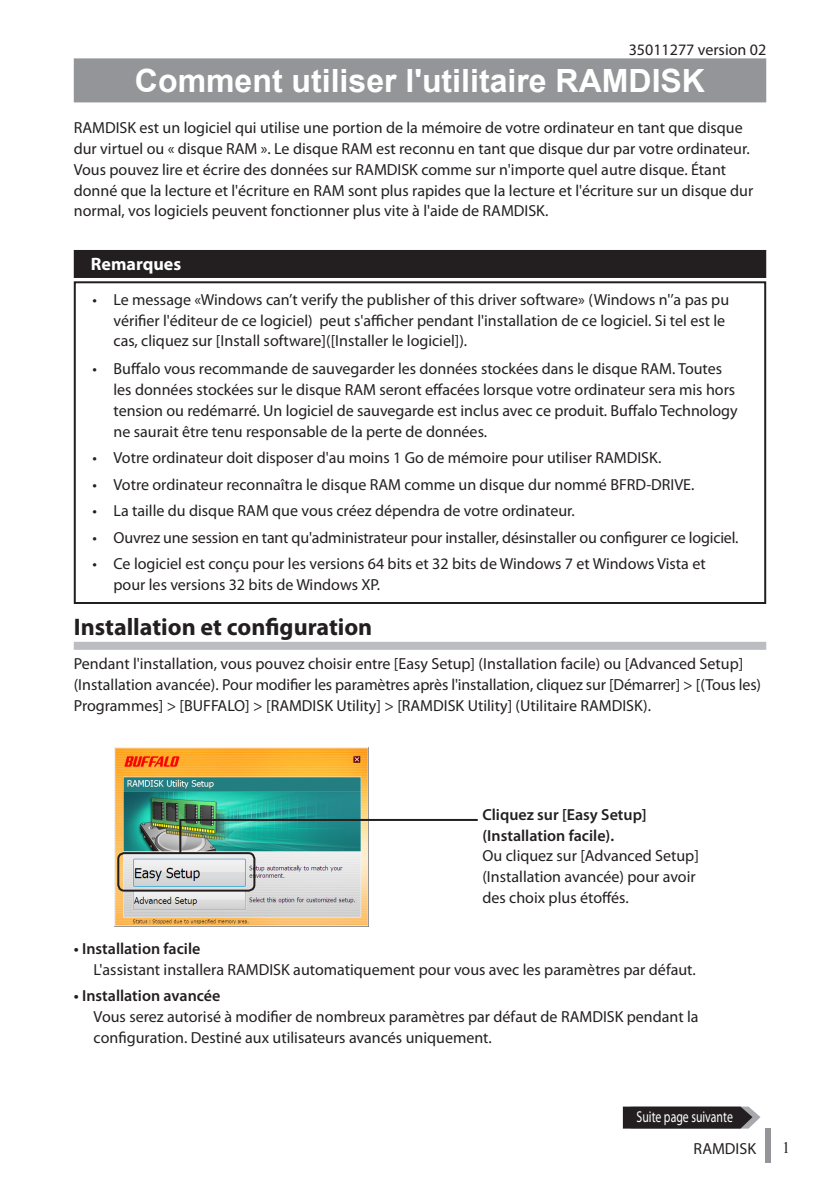
<style>
.page{position:relative;width:840px;height:1191px;background:#fff}
.page>*{position:absolute;margin:0;border:0;box-sizing:border-box;transform-origin:0 0}
._04_大ﾀｲﾄﾙ{font:700 32px "Arial";color:#fff}
._05_中ﾀｲﾄﾙ{font:700 24px "Myriad Pro";color:#231f20}
._07_ｺﾗﾑﾀｲﾄﾙ{font:700 18px "Myriad Pro";color:#fff}
._07_ｺﾗﾑ本文{font:16px/20.8px "Myriad Pro";color:#231f20}
._04_大中ﾀｲﾄﾙﾘｰﾄﾞ{font:16px/20.8px "Myriad Pro";color:#231f20}
._14_見出し文下{font:16px/20.8px "Myriad Pro";color:#231f20}
._12__文_手順下{font:16px/20.8px "Myriad Pro";color:#231f20}
._12__文_手順下-2{font:600 16px/20.8px "Myriad Pro";color:#231f20}
._10_本文{font:600 16px "Myriad Pro";color:#231f20}
._14_見出し文{font:600 16px "Myriad Pro";color:#231f20}
._04_大ﾀｲﾄﾙﾘｰﾄﾞ{font:16px "Myriad Pro";color:#231f20}
._93_フッターR{font:16px "Myriad Pro";color:#231f20}
._95_ノンブルR{font:16px "Times New Roman";color:#231f20}
.t1{font:15.8px "Myriad Pro";color:#fff;scale:.75 1}
</style>
<div class="page">
<div style="left:764px;top:1128px;width:6px;height:34px;background:#939598"></div>
<svg style="left:622px;top:1106px;width:138px;height:22px;background:#393537"></svg>
<div style="left:74px;top:281px;width:691px;height:323px;border:2px solid #231f20"></div>
<div style="left:74px;top:58px;width:691px;height:44px;background:#939598"></div>
<div style="left:74px;top:250px;width:691px;height:28px;background:#231f20"></div>
<div style="left:74px;top:642px;width:691px;height:8px;background:#bcbdc0"></div>
<img style="left:115px;top:747px;width:253px;height:179px">
<img style="left:178px;top:818px;width:300px;height:38px">
<div style="left:117px;top:852px;width:138px;height:39px;border:2px solid #231f20;border-radius:6px"></div>
<p class="_04_大ﾀｲﾄﾙﾘｰﾄﾞ" style="left:628px;top:40px;width:139px">35011277 version 02</p>
<p class="_04_大ﾀｲﾄﾙ" style="left:135px;top:60px;width:571px">Comment utiliser l'utilitaire RAMDISK</p>
<p class="_04_大中ﾀｲﾄﾙﾘｰﾄﾞ" style="left:74px;top:117px;width:680px">RAMDISK est un logiciel qui utilise une portion de la mémoire de votre ordinateur en tant que disque dur virtuel ou « disque RAM ». Le disque RAM est reconnu en tant que disque dur par votre ordinateur.<br>Vous pouvez lire et écrire des données sur RAMDISK comme sur n'importe quel autre disque. Étant donné que la lecture et l'écriture en RAM sont plus rapides que la lecture et l'écriture sur un disque dur normal, vos logiciels peuvent fonctionner plus vite à l'aide de RAMDISK.</p>
<p class="_07_ｺﾗﾑﾀｲﾄﾙ" style="left:91px;top:252px;width:92px">Remarques</p>
<p class="_07_ｺﾗﾑ本文" style="left:113px;top:289px;width:617px;text-indent:-21px">• Le message «Windows can’t verify the publisher of this driver software» (Windows n'’a pas pu vérifier l'éditeur de ce logiciel) peut s'afficher pendant l'installation de ce logiciel. Si tel est le cas, cliquez sur [Install software]([Installer le logiciel]).</p>
<p class="_07_ｺﾗﾑ本文" style="left:113px;top:358px;width:625px;text-indent:-21px">• Buffalo vous recommande de sauvegarder les données stockées dans le disque RAM. Toutes les données stockées sur le disque RAM seront effacées lorsque votre ordinateur sera mis hors tension ou redémarré. Un logiciel de sauvegarde est inclus avec ce produit. Buffalo Technology ne saurait être tenu responsable de la perte de données.</p>
<p class="_07_ｺﾗﾑ本文" style="left:92px;top:447px;width:570px">• Votre ordinateur doit disposer d'au moins 1 Go de mémoire pour utiliser RAMDISK.</p>
<p class="_07_ｺﾗﾑ本文" style="left:92px;top:473px;width:603px">• Votre ordinateur reconnaîtra le disque RAM comme un disque dur nommé BFRD-DRIVE.</p>
<p class="_07_ｺﾗﾑ本文" style="left:92px;top:500px;width:483px">• La taille du disque RAM que vous créez dépendra de votre ordinateur.</p>
<p class="_07_ｺﾗﾑ本文" style="left:92px;top:526px;width:647px">• Ouvrez une session en tant qu'administrateur pour installer, désinstaller ou configurer ce logiciel.</p>
<p class="_07_ｺﾗﾑ本文" style="left:113px;top:553px;width:593px;text-indent:-21px">• Ce logiciel est conçu pour les versions 64 bits et 32 bits de Windows 7 et Windows Vista et pour les versions 32 bits de Windows XP.</p>
<p class="_05_中ﾀｲﾄﾙ" style="left:74px;top:611px;width:300px">Installation et configuration</p>
<p class="_04_大中ﾀｲﾄﾙﾘｰﾄﾞ" style="left:74px;top:653px;width:688px">Pendant l'installation, vous pouvez choisir entre [Easy Setup] (Installation facile) ou [Advanced Setup] (Installation avancée). Pour modifier les paramètres après l'installation, cliquez sur [Démarrer] &gt; [(Tous les)<br>Programmes] &gt; [BUFFALO] &gt; [RAMDISK Utility] &gt; [RAMDISK Utility] (Utilitaire RAMDISK).</p>
<p class="_12__文_手順下-2" style="left:482px;top:804px;width:166px">Cliquez sur [Easy Setup] (Installation facile).</p>
<p class="_12__文_手順下" style="left:482px;top:845px;width:218px">Ou cliquez sur [Advanced Setup] (Installation avancée) pour avoir des choix plus étoffés.</p>
<p class="_14_見出し文" style="left:74px;top:939px;width:128px">• Installation facile</p>
<p class="_14_見出し文下" style="left:94px;top:958px;width:603px">L'assistant installera RAMDISK automatiquement pour vous avec les paramètres par défaut.</p>
<p class="_10_本文" style="left:74px;top:987px;width:148px">• Installation avancée</p>
<p class="_14_見出し文下" style="left:94px;top:1006px;width:606px">Vous serez autorisé à modifier de nombreux paramètres par défaut de RAMDISK pendant la configuration. Destiné aux utilisateurs avancés uniquement.</p>
<p class="t1" style="left:636px;top:1107px;width:130px">Suite page suivante</p>
<p class="_93_フッターR" style="left:693px;top:1139px;width:64px">RAMDISK</p>
<p class="_95_ノンブルR" style="left:781px;top:1136px;width:9px">1</p>
</div>
